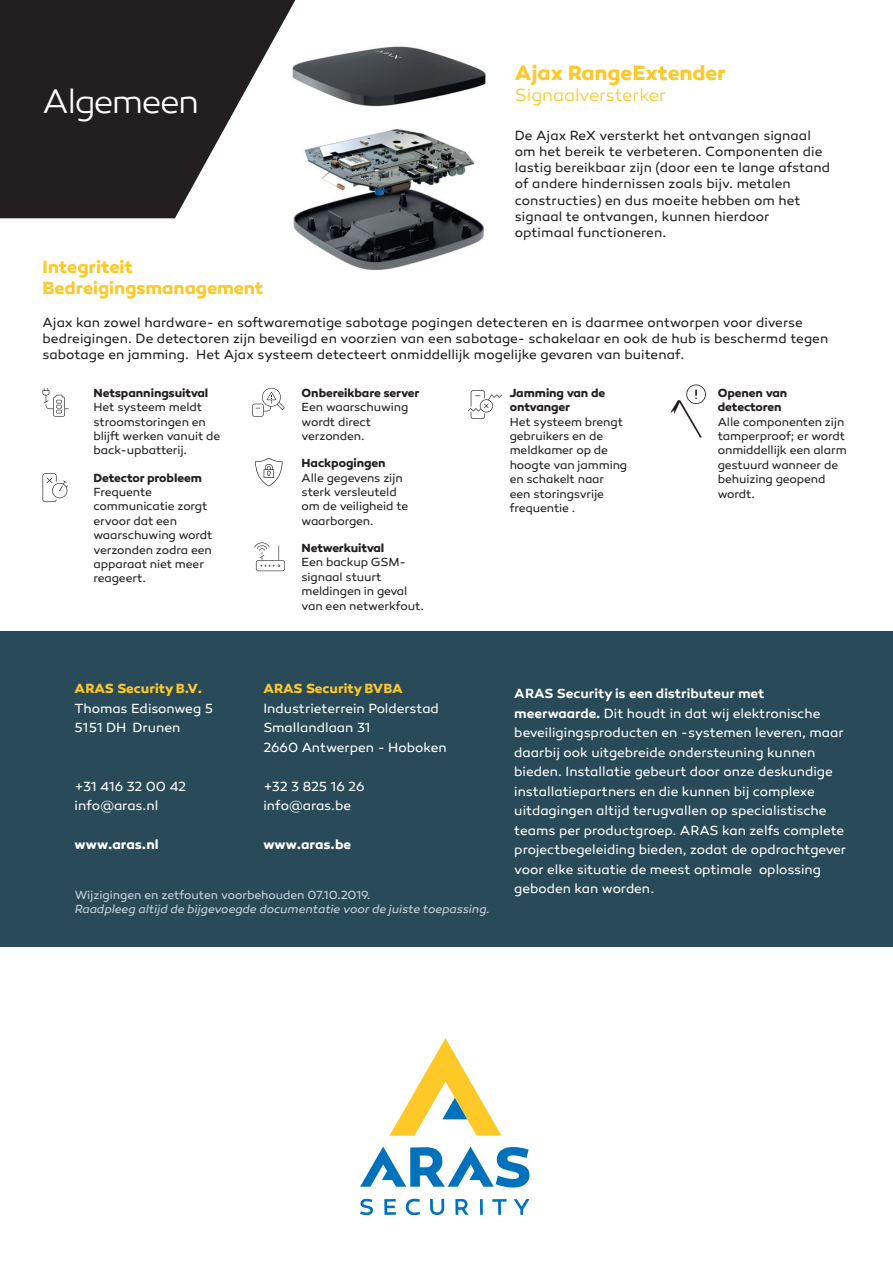
<style>
.page{position:relative;width:893px;height:1263px;background:#fff}
.page>*{position:absolute;margin:0;border:0;box-sizing:border-box;transform-origin:0 0}
.t1{font:300 34.5px "Canaro";letter-spacing:-.045em;color:#fff}
.t2{font:700 21px "Canaro";letter-spacing:-.005em;color:#fec827}
.t3{font:700 18px/21.6px "Canaro";letter-spacing:-.005em;color:#fec827}
.t4{font:300 18px "Canaro";letter-spacing:-.005em;color:#fec827}
.t5{font:13.5px/19.5px "Canaro";color:#fff}
.t6{font:13.5px/16.2px "Canaro";letter-spacing:.005em;color:#231f20}
.t7{font:700 13.5px "Canaro";color:#fec827}
.t8{font:700 13.5px "Canaro";letter-spacing:.005em;color:#fff}
.t9{font:12px/14.4px "Canaro";letter-spacing:-.01em;color:#231f20}
.t10{font:700 12px/14.4px "Canaro";letter-spacing:-.01em;color:#231f20}
.t11{font:italic 12px "Canaro";letter-spacing:-.005em;color:#c7d4db}
.t12{font:12px "Canaro";letter-spacing:-.005em;color:#c7d4db}
.s1{font-weight:600}
</style>
<div class="page">
<div style="left:0;top:631px;width:893px;height:316px;background:#294a59"></div>
<svg style="left:384px;top:1199px;width:12px;height:16px"></svg>
<svg style="left:360px;top:1198px;width:13px;height:17px"></svg>
<svg style="left:430px;top:1199px;width:14px;height:16px"></svg>
<svg style="left:406px;top:1198px;width:14px;height:17px"></svg>
<svg style="left:514px;top:1199px;width:15px;height:16px"></svg>
<svg style="left:492px;top:1199px;width:15px;height:16px"></svg>
<hr style="left:480px;top:1199px;width:3px;height:16px;background:#0072bc">
<svg style="left:455px;top:1199px;width:14px;height:16px"></svg>
<svg style="left:360px;top:1146px;width:169px;height:42px"></svg>
<svg style="left:390px;top:1038px;width:111px;height:97px"></svg>
<svg style="left:43px;top:388px;width:26px;height:29px"></svg>
<svg style="left:43px;top:473px;width:25px;height:29px"></svg>
<svg style="left:252px;top:388px;width:33px;height:29px"></svg>
<svg style="left:255px;top:458px;width:28px;height:28px"></svg>
<svg style="left:254px;top:542px;width:31px;height:29px"></svg>
<svg style="left:468px;top:390px;width:34px;height:29px"></svg>
<svg style="left:670px;top:384px;width:36px;height:54px"></svg>
<img style="left:293px;top:46px;width:193px;height:225px">
<svg style="left:0;top:0;width:307px;height:218px;fill:#231f20"></svg>
<h1 class="t1" style="left:43px;top:81px;width:158px">Algemeen</h1>
<h2 class="t2" style="left:515px;top:59px;width:213px">Ajax RangeExtender</h2>
<h3 class="t4" style="left:515px;top:85px;width:153px">Signaalversterker</h3>
<p class="t6" style="left:515px;top:127px;width:317px">De Ajax ReX versterkt het ontvangen signaal om het bereik te verbeteren. Componenten die lastig bereikbaar zijn (door een te lange afstand of andere hindernissen zoals bijv. metalen constructies) en dus moeite hebben om het signaal te ontvangen, kunnen hierdoor optimaal functioneren.</p>
<h3 class="t3" style="left:43px;top:256px;width:222px">Integriteit<br>Bedreigingsmanagement</h3>
<p class="t6" style="left:43px;top:314px;width:787px">Ajax kan zowel hardware- en softwarematige sabotage pogingen detecteren en is daarmee ontworpen voor diverse bedreigingen. De detectoren zijn beveiligd en voorzien van een sabotage- schakelaar en ook de hub is beschermd tegen sabotage en jamming. Het Ajax systeem detecteert onmiddellijk mogelijke gevaren van buitenaf.</p>
<p class="t10" style="left:94px;top:385px;width:116px">Netspanningsuitval</p>
<p class="t9" style="left:94px;top:400px;width:128px">Het systeem meldt stroomstoringen en blijft werken vanuit de back-upbatterij.</p>
<p class="t10" style="left:94px;top:470px;width:110px">Detector probleem</p>
<p class="t9" style="left:94px;top:485px;width:120px">Frequente communicatie zorgt ervoor dat een waarschuwing wordt verzonden zodra een apparaat niet meer reageert.</p>
<p class="t10" style="left:302px;top:385px;width:119px">Onbereikbare server</p>
<p class="t9" style="left:302px;top:400px;width:108px">Een waarschuwing wordt direct verzonden.</p>
<p class="t10" style="left:302px;top:456px;width:85px">Hackpogingen</p>
<p class="t9" style="left:302px;top:470px;width:108px">Alle gegevens zijn sterk versleuteld om de veiligheid te waarborgen.</p>
<p class="t10" style="left:302px;top:541px;width:84px">Netwerkuitval</p>
<p class="t9" style="left:302px;top:555px;width:124px">Een backup GSM&shy;signaal stuurt meldingen in geval van een netwerkfout.</p>
<p class="t10" style="left:510px;top:385px;width:97px">Jamming van de ontvanger</p>
<p class="t9" style="left:510px;top:414px;width:119px">Het systeem brengt gebruikers en de meldkamer op de hoogte van jamming en schakelt naar een storingsvrije frequentie .</p>
<p class="t10" style="left:718px;top:385px;width:71px">Openen van detectoren</p>
<p class="t9" style="left:718px;top:414px;width:130px">Alle componenten zijn tamperproof; er wordt onmiddellijk een alarm gestuurd wanneer de behuizing geopend wordt.</p>
<p class="t7" style="left:75px;top:680px;width:129px">ARAS Security B.V.</p>
<p class="t5" style="left:75px;top:699px;width:140px">Thomas Edisonweg 5<br>5151 DH Drunen</p>
<p class="t5" style="left:75px;top:777px;width:113px">+31 416 32 00 42 info@aras.nl</p>
<p class="t8" style="left:75px;top:836px;width:86px">www.aras.nl</p>
<p class="t7" style="left:263px;top:680px;width:141px">ARAS Security BVBA</p>
<p class="t5" style="left:263px;top:699px;width:185px">Industrieterrein Polderstad<br>Smallandlaan 31<br>2660 Antwerpen - Hoboken</p>
<p class="t5" style="left:263px;top:777px;width:103px">+32 3 825 16 26 info@aras.be</p>
<p class="t8" style="left:263px;top:836px;width:89px">www.aras.be</p>
<p class="t12" style="left:75px;top:888px;width:297px">Wijzigingen en zetfouten voorbehouden 07.10.2019.</p>
<p class="t11" style="left:75px;top:902px;width:417px">Raadpleeg altijd de bijgevoegde documentatie voor de juiste toepassing.</p>
<p class="t5" style="left:514px;top:684px;width:333px"><span class="s1">ARAS Security is een distributeur met meerwaarde.</span> Dit houdt in dat wij elektronische beveiligingsproducten en -systemen leveren, maar daarbij ook uitgebreide ondersteuning kunnen bieden. Installatie gebeurt door onze deskundige installatiepartners en die kunnen bij complexe uitdagingen altijd terugvallen op specialistische teams per productgroep. ARAS kan zelfs complete projectbegeleiding bieden, zodat de opdrachtgever voor elke situatie de meest optimale oplossing geboden kan worden.</p>
</div>
